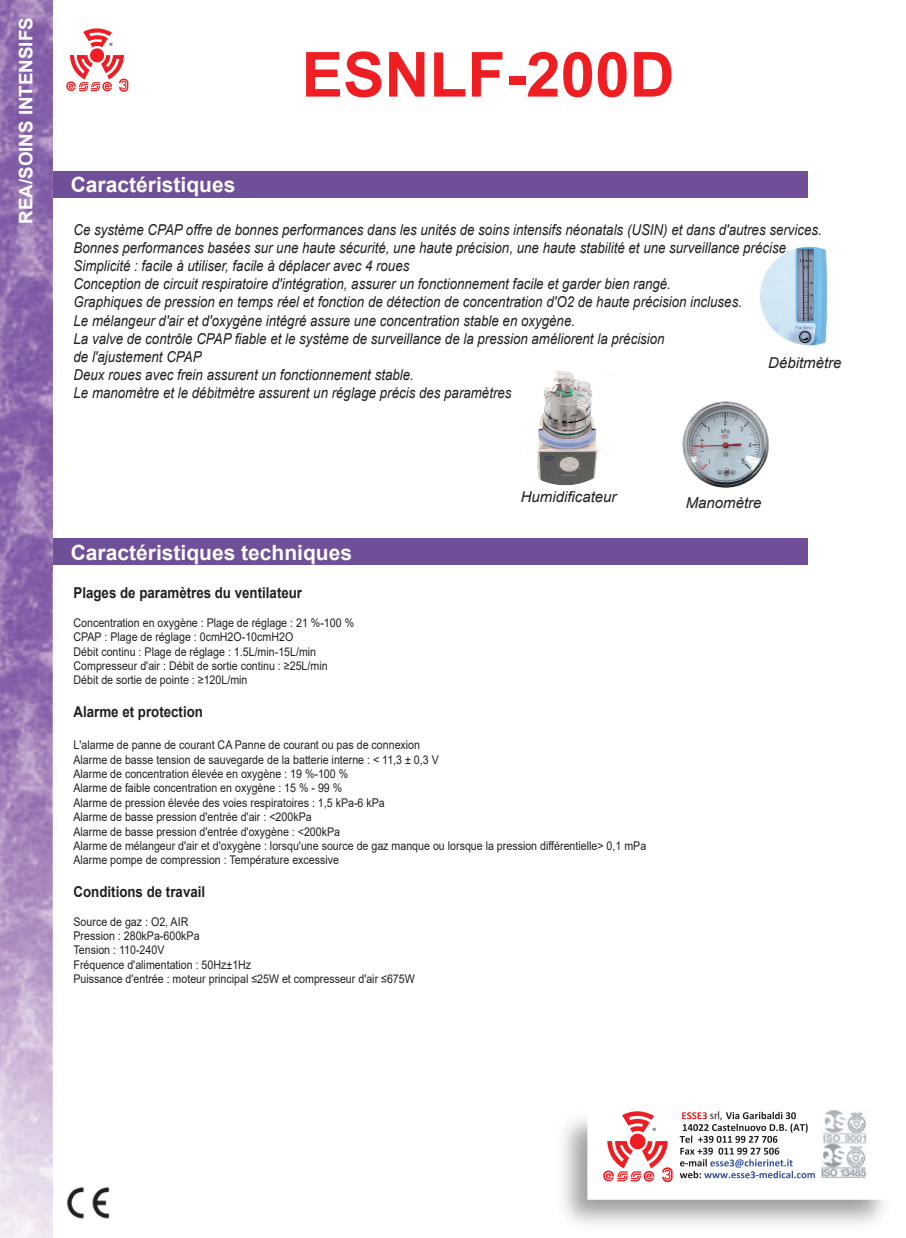
<style>
.page{position:relative;width:906px;height:1238px;background:#fff}
.page>*{position:absolute;margin:0;border:0;box-sizing:border-box;transform-origin:0 0}
.t1{font:700 62.1px "Arial";color:#ee1e23}
.t2{font:700 21px "Arial";color:#fdfefe}
.t3{font:700 18.75px "Arial";color:#fff}
.t4{font:italic 15px/18px "Arial";color:#231f20;scale:.89 1}
.t5{font:700 15px "Arial";color:#231f20;scale:.89 1}
.t6{font:italic 15px "Arial";color:#231f20}
.t7{font:12px/14.4px "Arial";color:#231f20;scale:.89 1}
.t8{font:10.65px "Myriad Pro";color:#231f20}
.t9{font:9px "Myriad Pro";color:#231f20}
</style>
<div class="page">
<div style="left:90px;top:48px;width:14px;height:14px;background:#ee1d23;border-radius:50%"></div>
<svg style="left:83px;top:28px;width:29px;height:19px"></svg>
<svg style="left:66px;top:55px;width:63px;height:37px"></svg>
<div style="left:0;top:538px;width:808px;height:27px;background:#704f99"></div>
<div style="left:0;top:171px;width:808px;height:26px;background:#704f99"></div>
<img style="left:0;top:0;width:52px;height:1237px">
<img style="left:563px;top:1110px;width:321px;height:114px">
<img style="left:66px;top:1187px;width:44px;height:32px">
<img style="left:760px;top:246px;width:67px;height:100px">
<img style="left:532px;top:371px;width:75px;height:115px">
<img style="left:682px;top:401px;width:87px;height:87px">
<p class="t3" style="left:13px;top:223px;width:207px;rotate:-90deg">REA/SOINS INTENSIFS</p>
<p class="t9" style="left:109px;top:41px;width:5px">®</p>
<p class="t2" style="left:71px;top:170px;width:166px">Caractéristiques</p>
<p class="t1" style="left:301px;top:31px;width:374px">ESNLF-200D</p>
<p class="t4" style="left:73px;top:221px;width:842px">Ce système CPAP offre de bonnes performances dans les unités de soins intensifs néonatals (USIN) et dans d'autres services.<br>Bonnes performances basées sur une haute sécurité, une haute précision, une haute stabilité et une surveillance précise.<br>Simplicité : facile à utiliser, facile à déplacer avec 4 roues<br>Conception de circuit respiratoire d'intégration, assurer un fonctionnement facile et garder bien rangé.<br>Graphiques de pression en temps réel et fonction de détection de concentration d'O2 de haute précision incluses.<br>Le mélangeur d'air et d'oxygène intégré assure une concentration stable en oxygène.<br>La valve de contrôle CPAP fiable et le système de surveillance de la pression améliorent la précision<br>de l'ajustement CPAP<br>Deux roues avec frein assurent un fonctionnement stable.<br>Le manomètre et le débitmètre assurent un réglage précis des paramètres</p>
<p class="t6" style="left:768px;top:353px;width:75px">Débitmètre</p>
<p class="t2" style="left:71px;top:537px;width:283px">Caractéristiques techniques</p>
<p class="t6" style="left:520px;top:487px;width:97px">Humidificateur</p>
<p class="t5" style="left:73px;top:582px;width:258px">Plages de paramètres du ventilateur</p>
<p class="t7" style="left:73px;top:615px;width:317px">Concentration en oxygène : Plage de réglage : 21 %-100 % CPAP : Plage de réglage : 0cmH2O-10cmH2O<br>Débit continu : Plage de réglage : 1.5L/min-15L/min Compresseur d'air : Débit de sortie continu : ≥25L/min Débit de sortie de pointe : ≥120L/min</p>
<p class="t5" style="left:73px;top:701px;width:147px">Alarme et protection</p>
<p class="t7" style="left:73px;top:737px;width:645px">L'alarme de panne de courant CA Panne de courant ou pas de connexion<br>Alarme de basse tension de sauvegarde de la batterie interne : &lt; 11,3 ± 0,3 V<br>Alarme de concentration élevée en oxygène : 19 %-100 %<br>Alarme de faible concentration en oxygène : 15 % - 99 %<br>Alarme de pression élevée des voies respiratoires : 1,5 kPa-6 kPa<br>Alarme de basse pression d'entrée d'air : &lt;200kPa<br>Alarme de basse pression d'entrée d'oxygène : &lt;200kPa<br>Alarme de mélangeur d'air et d'oxygène : lorsqu'une source de gaz manque ou lorsque la pression différentielle&gt; 0,1 mPa Alarme pompe de compression : Température excessive</p>
<p class="t5" style="left:73px;top:881px;width:149px">Conditions de travail</p>
<p class="t7" style="left:73px;top:914px;width:385px">Source de gaz : O2, AIR<br>Pression : 280kPa-600kPa<br>Tension : 110-240V<br>Fréquence d'alimentation : 50Hz±1Hz<br>Puissance d'entrée : moteur principal ≤25W et compresseur d'air ≤675W</p>
<p class="t6" style="left:686px;top:493px;width:77px">Manomètre</p>
<p class="t9" style="left:652px;top:1125px;width:5px">®</p>
<p class="t8" style="left:710px;top:1108px;width:14px">srl,</p>
</div>
